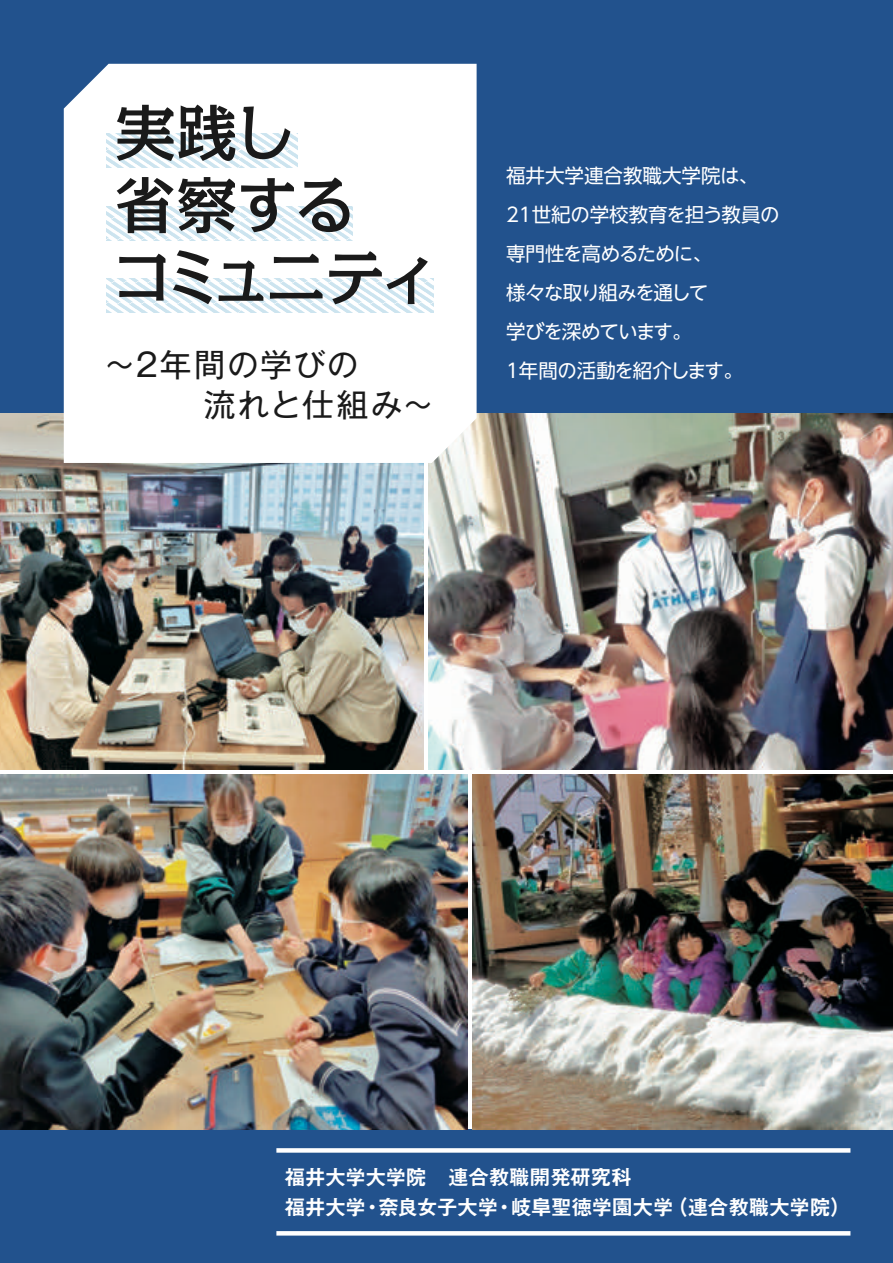
<style>
.page{position:relative;width:893px;height:1263px;background:#fff}
.page>*{position:absolute;margin:0;border:0;box-sizing:border-box;transform-origin:0 0}
.t1{font:500 61.5px/72.3px "Kakumin Pro";letter-spacing:-.06em;color:#1a1a1a}
.t2{font:31.95px/40.3px "Gothic MB101 Pr 6 N";letter-spacing:.05em;color:#1a1a1a}
.t3{font:21px/30px "Midashi Go Pro MB31";letter-spacing:-.04em;color:#fff}
.t4{font:19.5px/39px "UD Shin Go NT Pro";letter-spacing:-.02em;color:#fff}
</style>
<div class="page">
<div style="left:0;top:0;width:893px;height:414px;background:#22528d"></div>
<div style="left:0;top:1130px;width:893px;height:133px;background:#22528d"></div>
<img style="left:473px;top:774px;width:420px;height:356px">
<img style="left:429px;top:414px;width:464px;height:355px">
<img style="left:0;top:774px;width:468px;height:356px">
<img style="left:0;top:414px;width:423px;height:355px">
<div style="left:64px;top:64px;width:413px;height:399px;background:#fff"></div>
<svg style="left:106px;top:134px;width:192px;height:34px;background:#e4f0f6"></svg>
<svg style="left:106px;top:206px;width:247px;height:34px;background:#e5f1f6"></svg>
<svg style="left:106px;top:279px;width:328px;height:34px;background:#e5f1f6"></svg>
<div style="left:276px;top:1148px;width:574px;height:5px;background:#fff"></div>
<svg style="left:276px;top:1231px;width:574px;height:4px;background:#f9fafb"></svg>
<h1 class="t1" style="left:111px;top:90px;width:331px">実践し<br>省察する<br>コミュニティ</h1>
<h2 class="t2" style="left:204px;top:342px;width:232px;text-indent:-100px">～2年間の学びの<br>流れと仕組み～</h2>
<p class="t4" style="left:506px;top:156px;width:275px">福井大学連合教職大学院は、<br>21世紀の学校教育を担う教員の専門性を高めるために、<br>様々な取り組みを通して<br>学びを深めています。<br>1年間の活動を紹介します。</p>
<p class="t3" style="left:284px;top:1159px;width:568px">福井大学大学院　連合教職開発研究科<br>福井大学・奈良女子大学・岐阜聖徳学園大学（連合教職大学院）</p>
</div>
